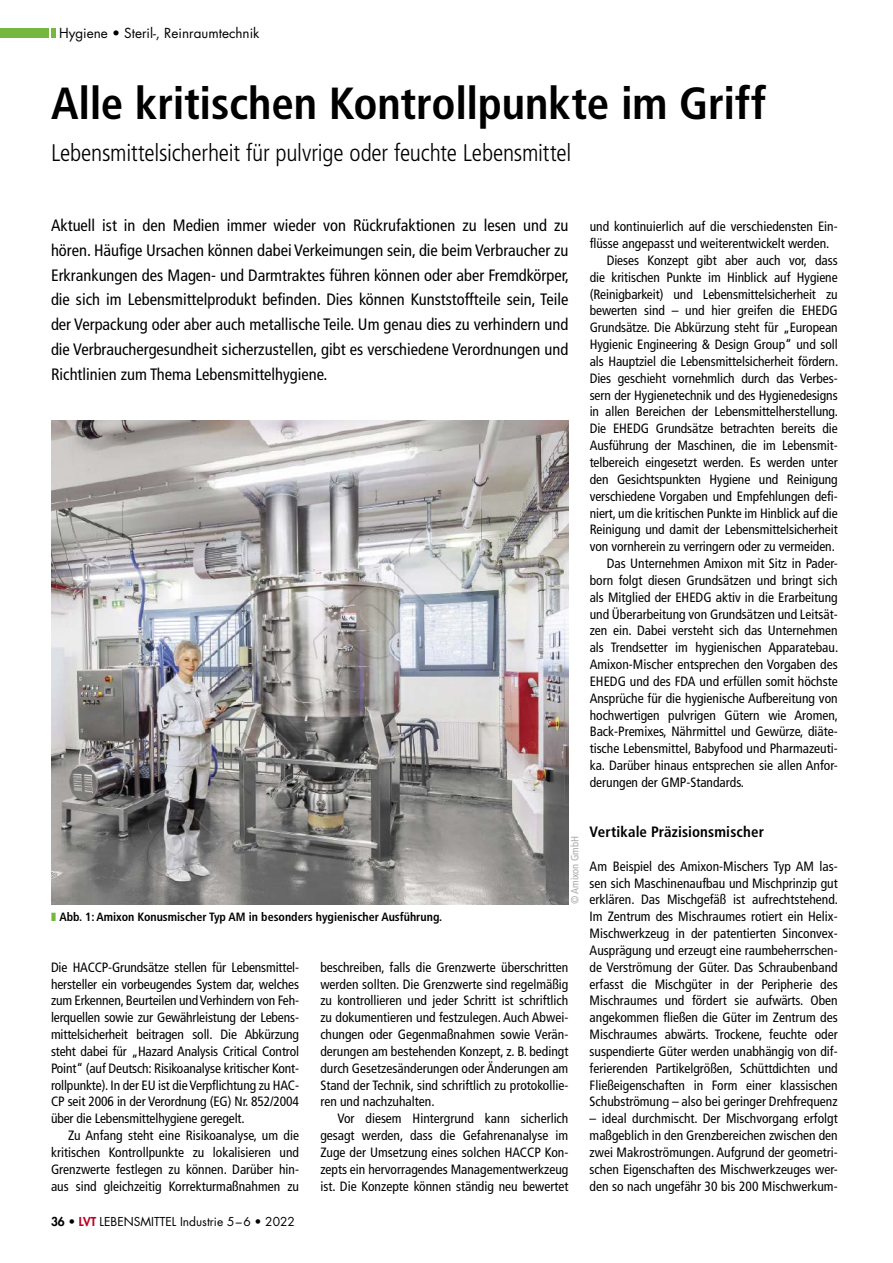
<style>
.page{position:relative;width:893px;height:1263px;background:#fff}
.page>*{position:absolute;margin:0;border:0;box-sizing:border-box;transform-origin:0 0}
.t1{font:700 condensed 45px "Frutiger LT Std";letter-spacing:-.005em;color:#000}
.t2{font:300 condensed 24px "Frutiger LT Std";letter-spacing:-.01em;color:#000}
.t3{font:condensed 16.5px/24.8px "Frutiger LT Std";color:#000;text-align:justify}
.t4{font:700 condensed 15px "Frutiger LT Std";letter-spacing:.01em;color:#000}
.t5{font:condensed 13.5px/16.8px "Frutiger LT Std";color:#000;text-align:justify}
.t6{font:13.5px "Futura Std";color:#000}
.t7{font:700 condensed 12px "Frutiger LT Std";color:#000}
.t8{font:12px "Futura Std";color:#000}
.t9{font:condensed 10.5px "Frutiger LT Std";color:#aaa}
.s1{color:#75b73f}
.s2{font-weight:800}
.s3{font-weight:800;color:#be0027}
</style>
<div class="page">
<img style="left:51px;top:421px;width:517px;height:483px">
<hr style="left:51px;top:28px;width:4px;height:10px;background:#75b73f">
<div style="left:0;top:28px;width:48px;height:10px;background:#75b73f"></div>
<p class="t6" style="left:59px;top:24px;width:202px">Hygiene • Steril-, Reinraumtechnik</p>
<h1 class="t1" style="left:51px;top:76px;width:717px">Alle kritischen Kontrollpunkte im Griff</h1>
<h2 class="t2" style="left:51px;top:139px;width:522px">Lebensmittelsicherheit für pulvrige oder feuchte Lebensmittel</h2>
<p class="t3" style="left:51px;top:213px;width:519px">Aktuell ist in den Medien immer wieder von Rückrufaktionen zu lesen und zu hören. Häufige Ursachen können dabei Verkeimungen sein, die beim Verbraucher zu Erkrankungen des Magen- und Darmtraktes führen können oder aber Fremdkörper, die sich im Lebensmittelprodukt befinden. Dies können Kunststoffteile sein, Teile der Verpackung oder aber auch metallische Teile. Um genau dies zu verhindern und die Verbrauchergesundheit sicherzustellen, gibt es verschiedene Verordnungen und Richtlinien zum Thema Lebensmittelhygiene.</p>
<p class="t7" style="left:51px;top:910px;width:393px"><span class="s1">❚</span> Abb. 1: Amixon Konusmischer Typ AM in besonders hygienischer Ausführung.</p>
<p class="t9" style="left:569px;top:904px;width:70px;rotate:-90deg">© Amixon GmbH</p>
<p class="t5" style="left:51px;top:959px;width:250px">Die HACCP-Grundsätze stellen für Lebensmittel&shy;hersteller ein vorbeugendes System dar, welches zum Erkennen, Beurteilen und Verhindern von Feh&shy;lerquellen sowie zur Gewährleistung der Lebens&shy;mittelsicherheit beitragen soll. Die Abkürzung steht dabei für „Hazard Analysis Critical Control Point“ (auf Deutsch: Risikoanalyse kritischer Kont&shy;rollpunkte). In der EU ist die Verpflichtung zu HAC-CP seit 2006 in der Verordnung (EG) Nr. 852/2004 über die Lebensmittelhygiene geregelt.</p>
<p class="t5" style="left:51px;top:1127px;width:250px;text-indent:17px">Zu Anfang steht eine Risikoanalyse, um die kritischen Kontrollpunkte zu lokalisieren und Grenzwerte festlegen zu können. Darüber hin&shy;aus sind gleichzeitig Korrekturmaßnahmen zu</p>
<p class="t8" style="left:51px;top:1214px;width:245px"><span class="s2">36 •</span> <span class="s3">LVT</span> LEBENSMITTEL Industrie 5–6 • 2022</p>
<p class="t5" style="left:320px;top:959px;width:250px">beschreiben, falls die Grenzwerte überschritten werden sollten. Die Grenzwerte sind regelmäßig zu kontrollieren und jeder Schritt ist schriftlich zu dokumentieren und festzulegen. Auch Abwei&shy;chungen oder Gegenmaßnahmen sowie Verän&shy;derungen am bestehenden Konzept, z. B. bedingt durch Gesetzesänderungen oder Änderungen am Stand der Technik, sind schriftlich zu protokollie&shy;ren und nachzuhalten.</p>
<p class="t5" style="left:320px;top:1110px;width:250px;text-indent:17px">Vor diesem Hintergrund kann sicherlich gesagt werden, dass die Gefahrenanalyse im Zuge der Umsetzung eines solchen HACCP Kon&shy;zepts ein hervorragendes Managementwerkzeug ist. Die Konzepte können ständig neu bewertet</p>
<p class="t5" style="left:590px;top:218px;width:250px">und kontinuierlich auf die verschiedensten Ein-</p>
<p class="t5" style="left:590px;top:235px;width:241px">flüsse angepasst und weiterentwickelt werden.</p>
<p class="t5" style="left:607px;top:252px;width:233px">Dieses Konzept gibt aber auch vor, dass</p>
<p class="t5" style="left:590px;top:269px;width:250px">die kritischen Punkte im Hinblick auf Hygiene</p>
<p class="t5" style="left:590px;top:286px;width:250px">(Reinigbarkeit) und Lebensmittelsicherheit zu</p>
<p class="t5" style="left:590px;top:302px;width:250px">bewerten sind – und hier greifen die EHEDG</p>
<p class="t5" style="left:590px;top:319px;width:250px">Grundsätze. Die Abkürzung steht für „European</p>
<p class="t5" style="left:590px;top:336px;width:250px">Hygienic Engineering &amp; Design Group“ und soll</p>
<p class="t5" style="left:590px;top:353px;width:250px">als Hauptziel die Lebensmittelsicherheit fördern.</p>
<p class="t5" style="left:590px;top:370px;width:250px">Dies geschieht vornehmlich durch das Verbes-</p>
<p class="t5" style="left:590px;top:387px;width:250px">sern der Hygienetechnik und des Hygienedesigns</p>
<p class="t5" style="left:590px;top:403px;width:250px">in allen Bereichen der Lebensmittelherstellung.</p>
<p class="t5" style="left:590px;top:420px;width:250px">Die EHEDG Grundsätze betrachten bereits die</p>
<p class="t5" style="left:590px;top:437px;width:250px">Ausführung der Maschinen, die im Lebensmit-</p>
<p class="t5" style="left:590px;top:454px;width:250px">telbereich eingesetzt werden. Es werden unter</p>
<p class="t5" style="left:590px;top:471px;width:250px">den Gesichtspunkten Hygiene und Reinigung</p>
<p class="t5" style="left:590px;top:488px;width:250px">verschiedene Vorgaben und Empfehlungen defi-</p>
<p class="t5" style="left:590px;top:504px;width:250px">niert, um die kritischen Punkte im Hinblick auf die</p>
<p class="t5" style="left:590px;top:521px;width:250px">Reinigung und damit der Lebensmittelsicherheit</p>
<p class="t5" style="left:590px;top:538px;width:247px">von vornherein zu verringern oder zu vermeiden.</p>
<p class="t5" style="left:607px;top:555px;width:233px">Das Unternehmen Amixon mit Sitz in Pader-</p>
<p class="t5" style="left:590px;top:572px;width:250px">born folgt diesen Grundsätzen und bringt sich</p>
<p class="t5" style="left:590px;top:589px;width:250px">als Mitglied der EHEDG aktiv in die Erarbeitung</p>
<p class="t5" style="left:590px;top:605px;width:250px">und Überarbeitung von Grundsätzen und Leitsät-</p>
<p class="t5" style="left:590px;top:622px;width:250px">zen ein. Dabei versteht sich das Unternehmen</p>
<p class="t5" style="left:590px;top:639px;width:250px">als Trendsetter im hygienischen Apparatebau.</p>
<p class="t5" style="left:590px;top:656px;width:250px">Amixon-Mischer entsprechen den Vorgaben des</p>
<p class="t5" style="left:590px;top:673px;width:250px">EHEDG und des FDA und erfüllen somit höchste</p>
<p class="t5" style="left:590px;top:690px;width:250px">Ansprüche für die hygienische Aufbereitung von</p>
<p class="t5" style="left:590px;top:706px;width:250px">hochwertigen pulvrigen Gütern wie Aromen,</p>
<p class="t5" style="left:590px;top:723px;width:250px">Back-Premixes, Nährmittel und Gewürze, diäte-</p>
<p class="t5" style="left:590px;top:740px;width:250px">tische Lebensmittel, Babyfood und Pharmazeuti-</p>
<p class="t5" style="left:590px;top:757px;width:250px">ka. Darüber hinaus entsprechen sie allen Anfor-</p>
<p class="t5" style="left:590px;top:774px;width:156px">derungen der GMP-Standards.</p>
<p class="t4" style="left:590px;top:823px;width:176px">Vertikale Präzisionsmischer</p>
<p class="t5" style="left:590px;top:858px;width:250px">Am Beispiel des Amixon-Mischers Typ AM las&shy;sen sich Maschinenaufbau und Mischprinzip gut erklären. Das Mischgefäß ist aufrechtstehend.<br>Im Zentrum des Mischraumes rotiert ein Helix-Mischwerkzeug in der patentierten Sinconvex-Ausprägung und erzeugt eine raumbeherrschen&shy;de Verströmung der Güter. Das Schraubenband erfasst die Mischgüter in der Peripherie des Mischraumes und fördert sie aufwärts. Oben angekommen fließen die Güter im Zentrum des Mischraumes abwärts. Trockene, feuchte oder suspendierte Güter werden unabhängig von dif&shy;ferierenden Partikelgrößen, Schüttdichten und Fließeigenschaften in Form einer klassischen Schubströmung – also bei geringer Drehfrequenz</p>
<p class="t5" style="left:590px;top:1110px;width:250px">– ideal durchmischt. Der Mischvorgang erfolgt maßgeblich in den Grenzbereichen zwischen den zwei Makroströmungen. Aufgrund der geometri&shy;schen Eigenschaften des Mischwerkzeuges wer&shy;den so nach ungefähr 30 bis 200 Mischwerkum-</p>
</div>
